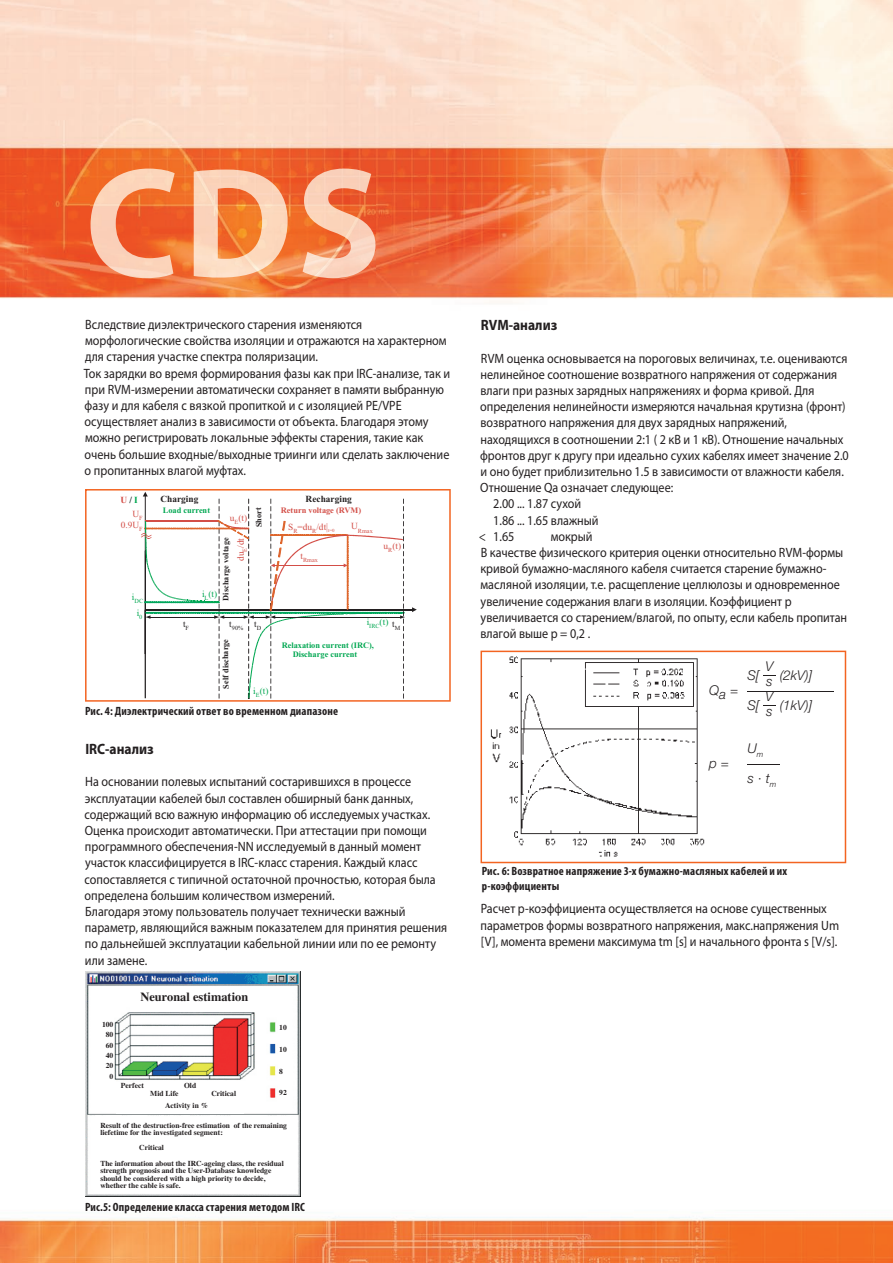
<style>
.page{position:relative;width:893px;height:1263px;background:#fff}
.page>*{position:absolute;margin:0;border:0;box-sizing:border-box;transform-origin:0 0}
.t1{font:700 15px "Myriad Pro";color:#231f20;scale:.9 1}
.t2{font:13.5px/16.2px "Myriad Pro";color:#231f20;scale:.9 1}
.t3{font:italic 300 13.5px/15.1px "Helvetica Neue";color:#231f20;text-align:justify}
.t4{font:700 12.45px "Times";color:#231f20}
.t5{font:700 condensed 12px/14.4px "Myriad Pro";letter-spacing:.01em;color:#231f20}
.t6{font:9.3px/10.9px "Times New Roman";color:#d34e47;text-align:right}
.t7{font:9.3px "Times New Roman";color:#00a751}
.t8{font:700 9.3px "Times New Roman";color:#231f20}
.t9{font:9.3px "Times New Roman";color:#231f20}
.t10{font:700 9.3px "Times New Roman";color:#d34e47}
.t11{font:700 8.4px/9.1px "Times New Roman";color:#00a751}
.t12{font:700 8.4px "Times New Roman";letter-spacing:-.005em;color:#d34e47}
.t13{font:700 8.4px "Times New Roman";color:#231f20}
.t14{font:700 8.25px/9.9px "Times";color:#231f20}
.t15{font:700 8.25px "Times New Roman";color:#231f20}
.t16{font:700 7.5px/10.5px "Times";color:#231f20}
.t17{font:6.3px "Times New Roman";color:#d34e47}
.t18{font:6.3px "Times New Roman";color:#231f20}
.t19{font:6.3px "Times New Roman";color:#00a751}
.s1{color:#1a2727}
.s2{color:#00a751}
</style>
<div class="page">
<img style="left:0;top:0;width:893px;height:1263px">
<img style="left:91px;top:169px;width:285px;height:109px">
<svg style="left:85px;top:489px;width:366px;height:213px"></svg>
<img style="left:85px;top:971px;width:216px;height:225px">
<div style="left:130px;top:989px;width:128px;height:23px;background:#fff"></div>
<div style="left:117px;top:1082px;width:127px;height:31px;background:#fff"></div>
<div style="left:278px;top:1018px;width:14px;height:85px;background:#fff"></div>
<div style="left:93px;top:1011px;width:20px;height:86px;background:#fff"></div>
<div style="left:95px;top:1118px;width:199px;height:74px;background:#fff"></div>
<svg style="left:480px;top:651px;width:366px;height:212px"></svg>
<hr style="left:747px;top:691px;width:86px;height:1px;background:#231f20">
<svg style="left:763px;top:675px;width:13px;height:1px"></svg>
<svg style="left:763px;top:705px;width:13px;height:1px"></svg>
<hr style="left:747px;top:764px;width:33px;height:1px;background:#231f20">
<p class="t2" style="left:84px;top:316px;width:408px">Вследствие диэлектрического старения изменяются морфологические свойства изоляции и отражаются на характерном для старения участке спектра поляризации.<br>Ток зарядки во время формирования фазы как при IRC-анализе, так и при RVM-измерении автоматически сохраняет в памяти выбранную фазу и для кабеля с вязкой пропиткой и с изоляцией PE/VPE осуществляет анализ в зависимости от объекта. Благодаря этому можно регистрировать локальные эффекты старения, такие как очень большие входные/выходные триинги или сделать заключение о пропитанных влагой муфтах.</p>
<p class="t10" style="left:120px;top:495px;width:19px">U <span class="s1">/</span> <span class="s2">I</span></p>
<p class="t6" style="left:121px;top:508px;width:24px">U<sub>F<br></sub>0.9U<sub>F</sub></p>
<p class="t8" style="left:160px;top:494px;width:39px">Charging</p>
<p class="t11" style="left:163px;top:505px;width:49px">Load current</p>
<p class="t6" style="left:230px;top:513px;width:19px">u<sub>E</sub>(t)</p>
<p class="t13" style="left:254px;top:528px;width:21px;rotate:-92deg">Short</p>
<p class="t8" style="left:306px;top:494px;width:48px">Recharging</p>
<p class="t12" style="left:281px;top:505px;width:82px">Return voltage (RVM)</p>
<p class="t6" style="left:288px;top:521px;width:48px">S<sub>R</sub>=du<sub>R</sub>/dt|<sub>t=0</sub></p>
<p class="t17" style="left:351px;top:527px;width:23px"><sup>U</sup>Rmax</p>
<p class="t19" style="left:132px;top:597px;width:13px"><sup>i</sup>DC</p>
<p class="t15" style="left:221px;top:600px;width:64px;rotate:-90deg">Discharge voltage</p>
<p class="t6" style="left:235px;top:561px;width:25px;rotate:-90deg">du<sub>E</sub>/dt</p>
<p class="t7" style="left:202px;top:588px;width:17px">i<sub>L</sub>(t)</p>
<p class="t17" style="left:300px;top:556px;width:19px"><sup>t</sup>Rmax</p>
<p class="t6" style="left:383px;top:540px;width:19px">u<sub>R</sub>(t)</p>
<p class="t7" style="left:137px;top:608px;width:7px">i<sub>0</sub></p>
<p class="t7" style="left:367px;top:617px;width:23px">i<sub>IRC</sub>(t)</p>
<p class="t9" style="left:183px;top:619px;width:8px">t<sub>F</sub></p>
<p class="t18" style="left:229px;top:624px;width:33px"><sup>t</sup>90% <sup>t</sup>D</p>
<p class="t9" style="left:392px;top:619px;width:10px">t<sub>M</sub></p>
<p class="t13" style="left:221px;top:689px;width:51px;rotate:-91deg">Self discharge</p>
<p class="t7" style="left:253px;top:685px;width:17px">i<sub>E</sub>(t)</p>
<p class="t11" style="left:293px;top:640px;width:83px;text-indent:-11px">Relaxation current (IRC),<br>Discharge current</p>
<p class="t5" style="left:85px;top:704px;width:255px">Рис. 4: Диэлектрический ответ во временном диапазоне</p>
<p class="t1" style="left:85px;top:739px;width:77px">IRC-анализ</p>
<p class="t2" style="left:84px;top:773px;width:405px">На основании полевых испытаний состарившихся в процессе эксплуатации кабелей был составлен обширный банк данных, содержащий всю важную информацию об исследуемых участках.<br>Оценка происходит автоматически. При аттестации при помощи программного обеспечения-NN исследуемый в данный момент участок классифицируется в IRC-класс старения. Каждый класс сопоставляется с типичной остаточной прочностью, которая была определена большим количеством измерений.<br>Благодаря этому пользователь получает технически важный параметр, являющийся важным показателем для принятия решения по дальнейшей эксплуатации кабельной линии или по ее ремонту или замене.</p>
<p class="t4" style="left:135px;top:779px;width:118px">Neuronale Bewertung</p>
<p class="t16" style="left:102px;top:810px;width:13px">100</p>
<p class="t16" style="left:106px;top:831px;width:9px;text-align:center">60<br>40<br>20<br>0</p>
<p class="t16" style="left:279px;top:813px;width:9px">10</p>
<p class="t16" style="left:279px;top:858px;width:9px">94</p>
<p class="t16" style="left:279px;top:881px;width:5px">7</p>
<p class="t16" style="left:122px;top:872px;width:35px">Neuwertig</p>
<p class="t16" style="left:182px;top:872px;width:12px">Alt</p>
<p class="t16" style="left:152px;top:880px;width:28px">Gealtert</p>
<p class="t16" style="left:211px;top:880px;width:28px">Kritisch</p>
<p class="t16" style="left:162px;top:894px;width:48px">Aktivität in %</p>
<p class="t14" style="left:156px;top:927px;width:108px;text-indent:-55px">Alterungszustandes der untersuchten Strecke:<br>Alt</p>
<p class="t16" style="left:102px;top:1019px;width:13px;text-align:right">100<br>80<br>60<br>40<br>20<br>0</p>
<p class="t4" style="left:140px;top:988px;width:109px">Neuronal estimation</p>
<p class="t16" style="left:121px;top:1080px;width:25px">Perfect</p>
<p class="t16" style="left:184px;top:1080px;width:14px">Old</p>
<p class="t16" style="left:150px;top:1088px;width:30px">Mid Life</p>
<p class="t16" style="left:211px;top:1088px;width:26px">Critical</p>
<p class="t16" style="left:165px;top:1101px;width:45px">Activity in %</p>
<p class="t16" style="left:279px;top:1023px;width:9px">10</p>
<p class="t16" style="left:279px;top:1044px;width:9px">10</p>
<p class="t16" style="left:279px;top:1066px;width:5px">8</p>
<p class="t16" style="left:279px;top:1088px;width:9px">92</p>
<p class="t16" style="left:100px;top:1122px;width:188px;line-height:7.5px">Result of the destruction-free estimation of the remaining liefetime for the investigated segment:</p>
<p class="t16" style="left:100px;top:1140px;width:185px;line-height:15.1px;text-indent:39px">Critical<br>The information about the IRC-ageing class, the residual</p>
<p class="t16" style="left:100px;top:1167px;width:173px;line-height:7.5px">strength prognosis and the User-Database knowledge should be considered with a high priority to decide, whether the cable is safe.</p>
<p class="t5" style="left:85px;top:1200px;width:221px">Рис.5: Определение класса старения методом IRC</p>
<p class="t1" style="left:481px;top:315px;width:86px">RVM-анализ</p>
<p class="t2" style="left:481px;top:350px;width:409px">RVM оценка основывается на пороговых величинах, т.е. оцениваются</p>
<p class="t2" style="left:480px;top:366px;width:398px">нелинейное соотношение возвратного напряжения от содержания</p>
<p class="t2" style="left:480px;top:382px;width:373px">влаги при разных зарядных напряжениях и форма кривой. Для</p>
<p class="t2" style="left:480px;top:398px;width:408px">определения нелинейности измеряются начальная крутизна (фронт)</p>
<p class="t2" style="left:480px;top:415px;width:342px">возвратного напряжения для двух зарядных напряжений,</p>
<p class="t2" style="left:480px;top:431px;width:405px">находящихся в соотношении 2:1 ( 2 кВ и 1 кВ). Отношение начальных</p>
<p class="t2" style="left:480px;top:447px;width:411px">фронтов друг к другу при идеально сухих кабелях имеет значение 2.0</p>
<p class="t2" style="left:480px;top:463px;width:405px">и оно будет приблизительно 1.5 в зависимости от влажности кабеля.</p>
<p class="t2" style="left:480px;top:479px;width:216px">Отношение Qa означает следующее:</p>
<p class="t2" style="left:493px;top:496px;width:99px">2.00 ... 1.87 сухой</p>
<p class="t2" style="left:493px;top:512px;width:119px">1.86 ... 1.65 влажный</p>
<p class="t2" style="left:479px;top:528px;width:41px">&lt; 1.65</p>
<p class="t2" style="left:480px;top:528px;width:409px;text-indent:70px">мокрый<br>В качестве физического критерия оценки относительно RVM-формы кривой бумажно-масляного кабеля считается старение бумажно&shy;масляной изоляции, т.е. расщепление целлюлозы и одновременное увеличение содержания влаги в изоляции. Коэффициент p увеличивается со старением/влагой, по опыту, если кабель пропитан влагой выше p = 0,2 .</p>
<p class="t3" style="left:709px;top:682px;width:31px">Qa =</p>
<p class="t3" style="left:765px;top:658px;width:10px">V s V s</p>
<p class="t3" style="left:747px;top:667px;width:13px">S[</p>
<p class="t3" style="left:780px;top:667px;width:34px">(2kV)]</p>
<p class="t3" style="left:747px;top:697px;width:13px">S[</p>
<p class="t3" style="left:780px;top:697px;width:34px">(1kV)]</p>
<p class="t3" style="left:709px;top:755px;width:21px">p =</p>
<p class="t3" style="left:747px;top:740px;width:18px">U<sub>m</sub></p>
<p class="t3" style="left:747px;top:770px;width:31px">s · t<sub>m</sub></p>
<p class="t5" style="left:482px;top:864px;width:307px">Рис. 6: Возвратное напряжение 3-х бумажно-масляных кабелей и их p-коэффициенты</p>
<p class="t2" style="left:480px;top:901px;width:400px">Расчет p-коэффициента осуществляется на основе существенных параметров формы возвратного напряжения, макс.напряжения Um [V], момента времени максимума tm [s] и начального фронта s [V/s].</p>
</div>
